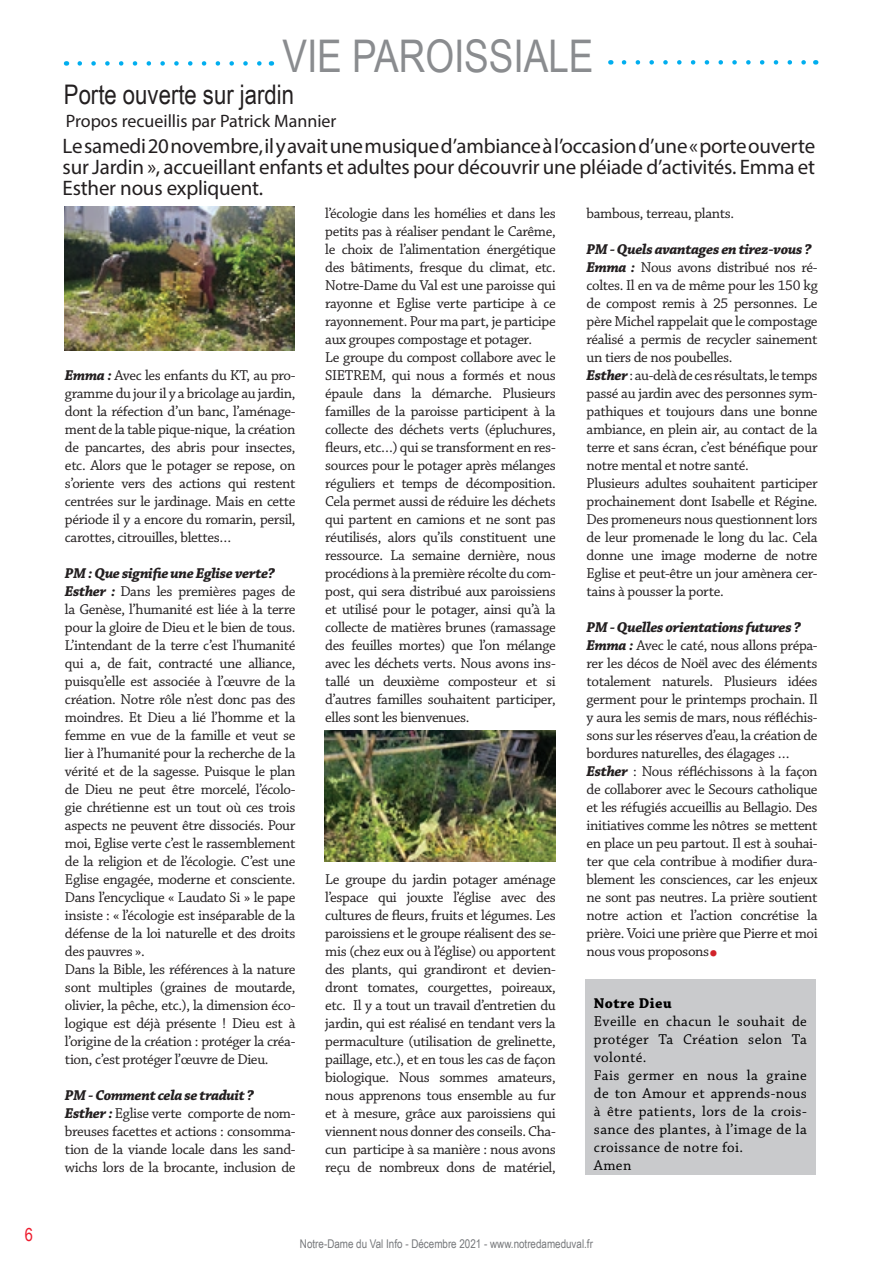
<style>
.page{position:relative;width:893px;height:1263px;background:#fff}
.page>*{position:absolute;margin:0;border:0;box-sizing:border-box;transform-origin:0 0}
.t1{font:45px "Arial Narrow";color:#8a8c8f}
.t2{font:27px "Arial Narrow";color:#231f20}
.t3{font:21px/21px "Myriad Pro";letter-spacing:-.01em;color:#231f20;text-align:justify}
.t4{font:18px "Myriad Pro";color:#231f20}
.t5{font:18px "Arial Narrow";color:#ee1b2d}
.t6{font:15px/18px "Chaparral Pro";letter-spacing:-.025em;color:#231f20}
.t7{font:15px/18px "Chaparral Pro";letter-spacing:.025em;color:#000}
.t8{font:700 15px "Chaparral Pro";letter-spacing:.025em;color:#000}
.t9{font:12px "Arial Narrow";color:#76787b}
.s1{font-weight:700;font-style:italic}
.s2{font-size:30px;color:#d1232a}
</style>
<div class="page">
<svg style="left:80px;top:61px;width:182px;height:5px"></svg>
<svg style="left:624px;top:60px;width:182px;height:5px"></svg>
<div style="left:585px;top:979px;width:230px;height:196px;background:#c9cacc"></div>
<img style="left:64px;top:207px;width:230px;height:143px">
<img style="left:325px;top:730px;width:231px;height:131px">
<p class="t5" style="left:25px;top:1221px;width:10px">6</p>
<h1 class="t1" style="left:282px;top:23px;width:313px">VIE PAROISSIALE</h1>
<h2 class="t2" style="left:64px;top:74px;width:232px">Porte ouverte sur jardin</h2>
<h3 class="t3" style="left:63px;top:135px;width:754px">Le samedi 20 novembre, il y avait une musique d’ambiance à l’occasion d’une « porte ouverte sur Jardin », accueillant enfants et adultes pour découvrir une pléiade d’activités. Emma et Esther nous expliquent.</h3>
<p class="t4" style="left:66px;top:110px;width:272px">Propos recueillis par Patrick Mannier</p>
<p class="t6" style="left:65px;top:367px;width:232px;text-align:justify"><span class="s1">Emma :</span> Avec les enfants du KT, au pro&shy;gramme du jour il y a bricolage au jardin, dont la réfection d’un banc, l’aménage&shy;ment de la table pique-nique, la création de pancartes, des abris pour insectes, etc. Alors que le potager se repose, on s’oriente vers des actions qui restent centrées sur le jardinage. Mais en cette période il y a encore du romarin, persil, carottes, citrouilles, blettes…</p>
<p class="t6" style="left:65px;top:565px;width:232px"><span class="s1">PM : Que signifie une Eglise verte?<br>Esther :</span> Dans les premières pages de la Genèse, l’humanité est liée à la terre pour la gloire de Dieu et le bien de tous.<br>L’intendant de la terre c’est l'humanité qui a, de fait, contracté une alliance, puisqu’elle est associée à l’œuvre de la création. Notre rôle n’est donc pas des moindres. Et Dieu a lié l’homme et la femme en vue de la famille et veut se lier à l’humanité pour la recherche de la vérité et de la sagesse. Puisque le plan de Dieu ne peut être morcelé, l’écolo&shy;gie chrétienne est un tout où ces trois aspects ne peuvent être dissociés. Pour moi, Eglise verte c’est le rassemblement de la religion et de l’écologie. C’est une Eglise engagée, moderne et consciente.<br>Dans l’encyclique « Laudato Si » le pape insiste : « l’écologie est inséparable de la défense de la loi naturelle et des droits des pauvres ».<br>Dans la Bible, les références à la nature sont multiples (graines de moutarde, olivier, la pêche, etc.), la dimension éco&shy;logique est déjà présente ! Dieu est à l’origine de la création : protéger la créa&shy;tion, c’est protéger l’œuvre de Dieu.</p>
<p class="t6" style="left:65px;top:1087px;width:232px"><span class="s1">PM - Comment cela se traduit ?<br>Esther :</span> Eglise verte comporte de nom&shy;breuses facettes et actions : consomma&shy;tion de la viande locale dans les sand&shy;wichs lors de la brocante, inclusion de</p>
<p class="t6" style="left:325px;top:205px;width:232px">l’écologie dans les homélies et dans les petits pas à réaliser pendant le Carême, le choix de l’alimentation énergétique des bâtiments, fresque du climat, etc.<br>Notre-Dame du Val est une paroisse qui rayonne et Eglise verte participe à ce rayonnement. Pour ma part, je participe aux groupes compostage et potager.<br>Le groupe du compost collabore avec le SIETREM, qui nous a formés et nous épaule dans la démarche. Plusieurs familles de la paroisse participent à la collecte des déchets verts (épluchures, fleurs, etc…) qui se transforment en res&shy;sources pour le potager après mélanges réguliers et temps de décomposition.<br>Cela permet aussi de réduire les déchets qui partent en camions et ne sont pas réutilisés, alors qu’ils constituent une ressource. La semaine dernière, nous procédions à la première récolte du com&shy;post, qui sera distribué aux paroissiens et utilisé pour le potager, ainsi qu’à la collecte de matières brunes (ramassage des feuilles mortes) que l’on mélange avec les déchets verts. Nous avons ins&shy;tallé un deuxième composteur et si d’autres familles souhaitent participer, elles sont les bienvenues.</p>
<p class="t6" style="left:325px;top:871px;width:232px;text-align:justify">Le groupe du jardin potager aménage l’espace qui jouxte l’église avec des cultures de fleurs, fruits et légumes. Les paroissiens et le groupe réalisent des se&shy;mis (chez eux ou à l’église) ou apportent des plants, qui grandiront et devien&shy;dront tomates, courgettes, poireaux, etc. Il y a tout un travail d’entretien du jardin, qui est réalisé en tendant vers la permaculture (utilisation de grelinette, paillage, etc.), et en tous les cas de façon biologique. Nous sommes amateurs, nous apprenons tous ensemble au fur et à mesure, grâce aux paroissiens qui viennent nous donner des conseils. Cha&shy;cun participe à sa manière : nous avons reçu de nombreux dons de matériel,</p>
<p class="t6" style="left:587px;top:205px;width:149px">bambous, terreau, plants.</p>
<p class="t6" style="left:587px;top:241px;width:233px"><span class="s1">PM - Quels avantages en tirez-vous ?<br>Emma :</span> Nous avons distribué nos ré&shy;coltes. Il en va de même pour les 150 kg de compost remis à 25 personnes. Le père Michel rappelait que le compostage réalisé a permis de recycler sainement un tiers de nos poubelles.<br><span class="s1">Esther</span> : au-delà de ces résultats, le temps passé au jardin avec des personnes sym&shy;pathiques et toujours dans une bonne ambiance, en plein air, au contact de la terre et sans écran, c’est bénéfique pour notre mental et notre santé.<br>Plusieurs adultes souhaitent participer prochainement dont Isabelle et Régine.<br>Des promeneurs nous questionnent lors de leur promenade le long du lac. Cela donne une image moderne de notre Eglise et peut-être un jour amènera cer&shy;tains à pousser la porte.</p>
<p class="t6" style="left:587px;top:619px;width:233px"><span class="s1">PM - Quelles orientations futures ?<br>Emma :</span> Avec le caté, nous allons prépa&shy;rer les décos de Noël avec des éléments totalement naturels. Plusieurs idées germent pour le printemps prochain. Il y aura les semis de mars, nous réfléchis&shy;sons sur les réserves d’eau, la création de bordures naturelles, des élagages … <span class="s1">Esther</span> : Nous réfléchissons à la façon de collaborer avec le Secours catholique et les réfugiés accueillis au Bellagio. Des initiatives comme les nôtres se mettent en place un peu partout. Il est à souhai&shy;ter que cela contribue à modifier dura&shy;blement les consciences, car les enjeux ne sont pas neutres. La prière soutient notre action et l’action concrétise la prière. Voici une prière que Pierre et moi nous vous proposons<span class="s2">•</span></p>
<p class="t8" style="left:594px;top:994px;width:79px">Notre Dieu</p>
<p class="t7" style="left:594px;top:1013px;width:214px">Eveille en chacun le souhait de protéger Ta Création selon Ta volonté.<br>Fais germer en nous la graine de ton Amour et apprends-nous à être patients, lors de la crois&shy;sance des plantes, à l’image de la croissance de notre foi.<br>Amen</p>
<p class="t9" style="left:300px;top:1235px;width:294px">Notre-Dame du Val Info - Décembre 2021 - www.notredameduval.fr</p>
</div>
